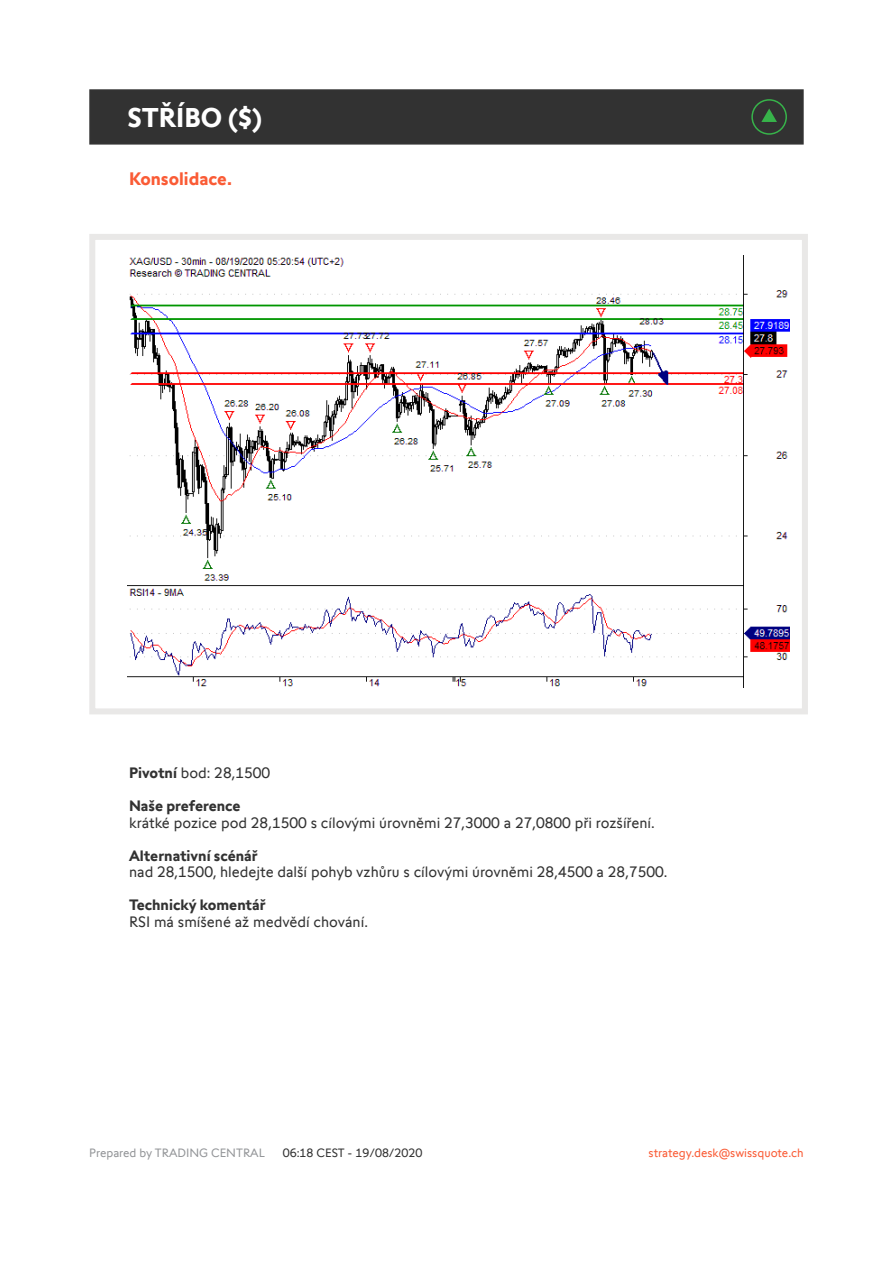
<style>
.page{position:relative;width:893px;height:1263px;background:#fff}
.page>*{position:absolute;margin:0;border:0;box-sizing:border-box;transform-origin:0 0}
.t1{font:700 27px "Swissquote CT";color:#fff}
.t2{font:700 18px "Swissquote CT";color:#fa5b35}
.t3{font:15px "Swissquote CT";color:#323232}
.t4{font:700 15px "Swissquote CT";color:#323232}
.t5{font:12px "Swissquote CT";color:#fa5b35}
.t6{font:12px "Swissquote CT";color:#939598}
.t7{font:12px "Swissquote CT";color:#323232}
.s1{font-weight:700}
</style>
<div class="page">
<div style="left:89px;top:234px;width:719px;height:480px;border:6px solid #e9e8e7"></div>
<div style="left:89px;top:89px;width:715px;height:56px;background:#323232;border:2px solid #323232"></div>
<img style="left:128px;top:255px;width:661px;height:432px">
<svg style="left:751px;top:99px;width:36px;height:36px"></svg>
<h1 class="t1" style="left:128px;top:101px;width:136px">STŘÍBO ($)</h1>
<p class="t2" style="left:129px;top:168px;width:104px">Konsolidace.</p>
<p class="t3" style="left:129px;top:764px;width:143px"><span class="s1">Pivotní</span> bod: 28,1500</p>
<p class="t4" style="left:129px;top:797px;width:113px">Naše preference</p>
<p class="t3" style="left:129px;top:814px;width:527px">krátké pozice pod 28,1500 s cílovými úrovněmi 27,3000 a 27,0800 při rozšíření.</p>
<p class="t4" style="left:129px;top:846px;width:130px">Alternativní scénář</p>
<p class="t3" style="left:129px;top:863px;width:540px">nad 28,1500, hledejte další pohyb vzhůru s cílovými úrovněmi 28,4500 a 28,7500.</p>
<p class="t4" style="left:129px;top:896px;width:138px">Technický komentář</p>
<p class="t3" style="left:129px;top:913px;width:240px">RSI má smíšené až medvědí chování.</p>
<p class="t6" style="left:89px;top:1145px;width:177px">Prepared by TRADING CENTRAL</p>
<p class="t7" style="left:283px;top:1145px;width:141px">06:18 CEST - 19/08/2020</p>
<p class="t5" style="left:649px;top:1145px;width:157px">strategy.desk@swissquote.ch</p>
</div>
